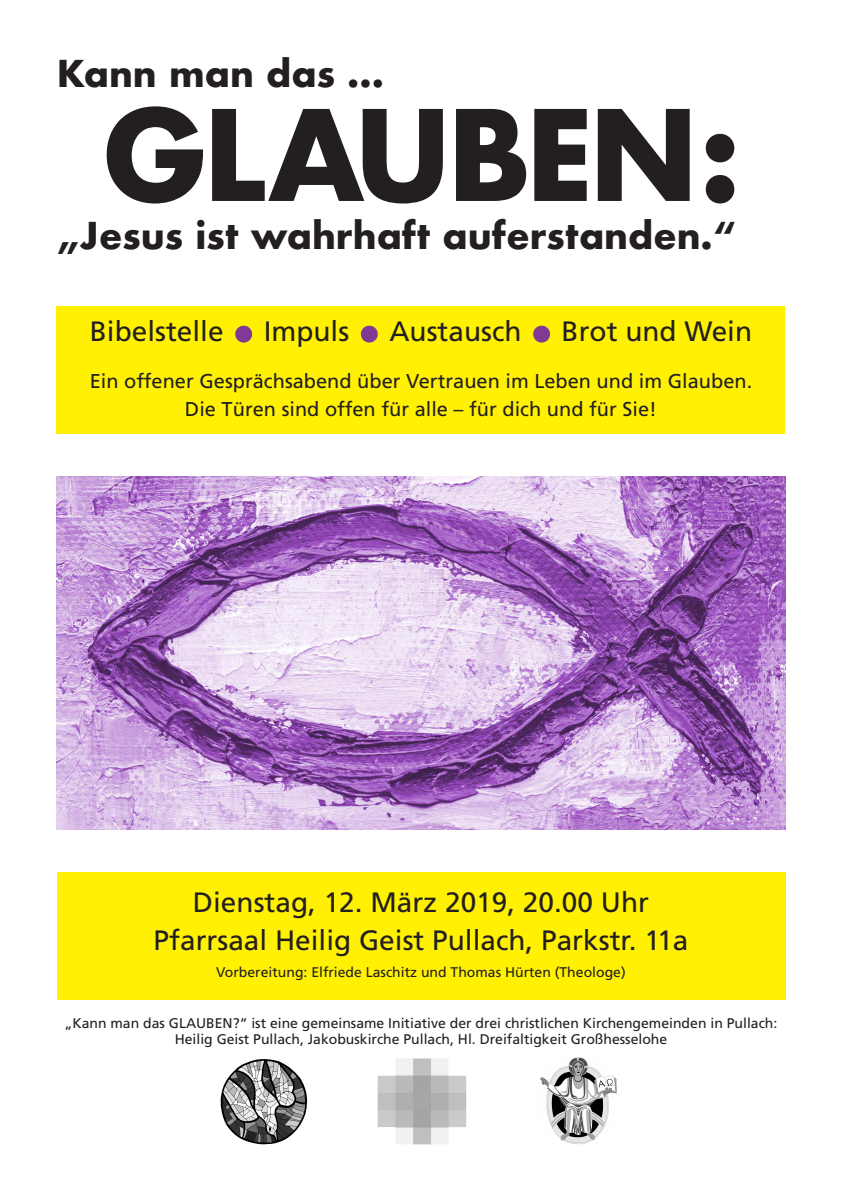
<style>
.page{position:relative;width:842px;height:1191px;background:#fff}
.page>*{position:absolute;margin:0;border:0;box-sizing:border-box;transform-origin:0 0}
.t1{font:700 122px "Futura";letter-spacing:-.05em;color:#231f20}
.t2{font:700 72px "Futura";color:#823895}
.t3{font:700 36px "Futura";color:#231f20}
.t4{font:28px/38px "Frutiger";color:#231f20;text-align:center}
.t5{font:20px/28px "Frutiger";color:#231f20;text-align:center}
.t6{font:14px/16.8px "Frutiger";color:#231f20;text-align:center}
</style>
<div class="page">
<div style="left:57px;top:306px;width:728px;height:127px;background:#fff101"></div>
<div style="left:57px;top:872px;width:728px;height:127px;background:#fff101"></div>
<img style="left:377px;top:1058px;width:89px;height:86px">
<img style="left:218px;top:1055px;width:91px;height:91px;border-radius:50%">
<img style="left:540px;top:1057px;width:77px;height:88px">
<img style="left:57px;top:476px;width:728px;height:353px">
<h3 class="t3" style="left:57px;top:47px;width:329px">Kann man das ...</h3>
<h1 class="t1" style="left:101px;top:67px;width:641px">GLAUBEN:</h1>
<h3 class="t3" style="left:57px;top:209px;width:681px">„Jesus ist wahrhaft auferstanden.“</h3>
<h3 class="t4" style="left:90px;top:314px;width:135px">Bibelstelle</h3>
<h2 class="t2" style="left:231px;top:262px;width:26px">.</h2>
<h3 class="t4" style="left:264px;top:314px;width:87px">Impuls</h3>
<h2 class="t2" style="left:357px;top:262px;width:26px">.</h2>
<h3 class="t4" style="left:389px;top:314px;width:134px">Austausch</h3>
<h2 class="t2" style="left:529px;top:262px;width:26px">.</h2>
<h3 class="t4" style="left:562px;top:314px;width:192px">Brot und Wein</h3>
<h3 class="t5" style="left:90px;top:369px;width:664px">Ein offener Gesprächsabend über Vertrauen im Leben und im Glauben.<br>Die Türen sind offen für alle – für dich und für Sie!</h3>
<h3 class="t4" style="left:154px;top:885px;width:536px">Dienstag, 12. März 2019, 20.00 Uhr<br>Pfarrsaal Heilig Geist Pullach, Parkstr. 11a</h3>
<p class="t6" style="left:216px;top:965px;width:411px">Vorbereitung: Elfriede Laschitz und Thomas Hürten (Theologe)</p>
<p class="t6" style="left:65px;top:1015px;width:714px">„Kann man das GLAUBEN?“ ist eine gemeinsame Initiative der drei christlichen Kirchengemeinden in Pullach:<br>Heilig Geist Pullach, Jakobuskirche Pullach, Hl. Dreifaltigkeit Großhesselohe</p>
</div>
